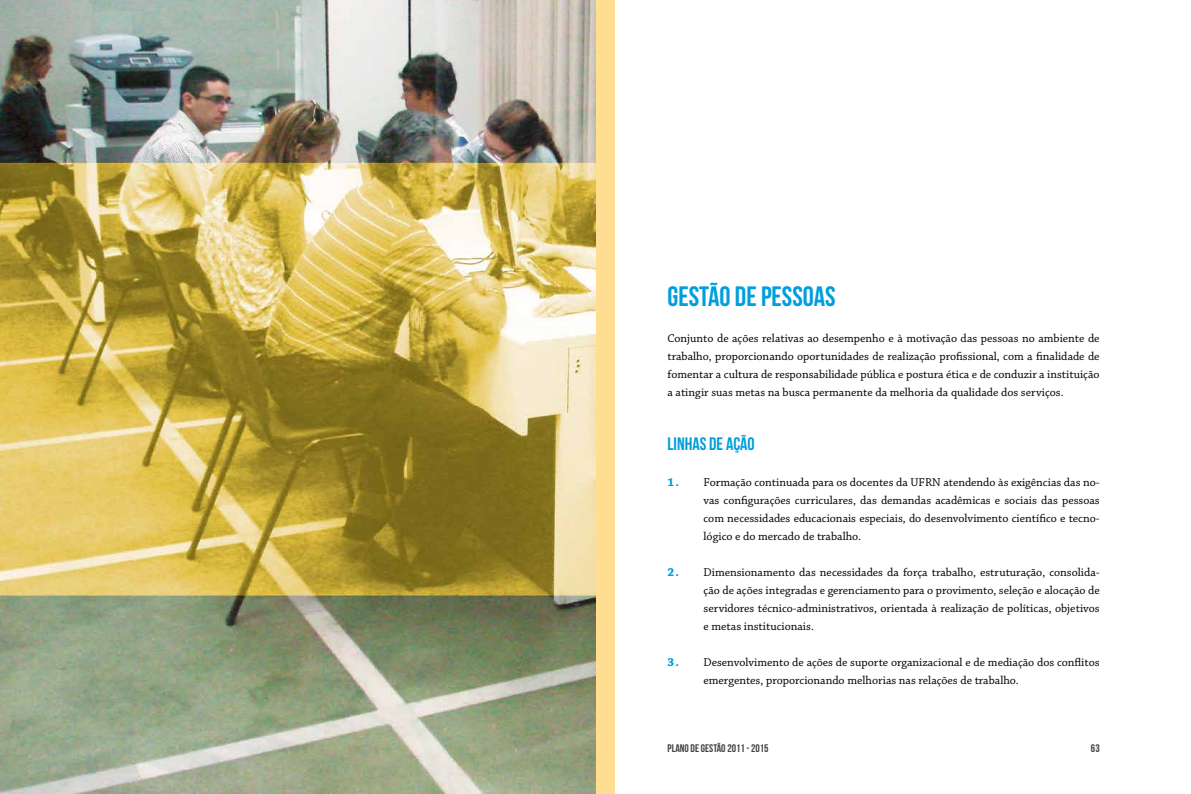
<style>
.page{position:relative;width:1191px;height:794px;background:#fff}
.page>*{position:absolute;margin:0;border:0;box-sizing:border-box;transform-origin:0 0}
.t1{font:28px "Bebas Neue";color:#009edb}
.t2{font:18px "Bebas Neue";color:#009edb}
.t3{font:12px/18px "Chaparral Pro";color:#000;text-align:justify}
.t4{font:11px "Bebas Neue";color:#414042}
.s1{font-weight:700;color:#009edb}
</style>
<div class="page">
<div style="left:595px;top:0;width:20px;height:794px;background:#ffdd91"></div>
<img style="left:0;top:0;width:595px;height:794px">
<h1 class="t1" style="left:667px;top:281px;width:22px">GESTÃO</h1>
<h1 class="t1" style="left:735px;top:281px;width:38px">DE PESSOAS</h1>
<p class="t3" style="left:667px;top:330px;width:433px">Conjunto de ações relativas ao desempenho e à motivação das pessoas no ambiente de trabalho, proporcionando oportunidades de realização profissional, com a finalidade de fomentar a cultura de responsabilidade pública e postura ética e de conduzir a instituição a atingir suas metas na busca permanente da melhoria da qualidade dos serviços.</p>
<h2 class="t2" style="left:667px;top:434px;width:89px">LINHAS DE AÇÃO</h2>
<p class="t3" style="left:703px;top:474px;width:398px;text-indent:-36px"><span class="s1">1.</span> Formação continuada para os docentes da UFRN atendendo às exigências das no&shy;vas configurações curriculares, das demandas acadêmicas e sociais das pessoas com necessidades educacionais especiais, do desenvolvimento científico e tecno&shy;lógico e do mercado de trabalho.</p>
<p class="t3" style="left:703px;top:564px;width:398px;text-indent:-36px"><span class="s1">2.</span> Dimensionamento das necessidades da força trabalho, estruturação, consolida&shy;ção de ações integradas e gerenciamento para o provimento, seleção e alocação de servidores técnico-administrativos, orientada à realização de políticas, objetivos e metas institucionais.</p>
<p class="t3" style="left:703px;top:654px;width:397px;text-indent:-36px"><span class="s1">3.</span> Desenvolvimento de ações de suporte organizacional e de mediação dos conflitos emergentes, proporcionando melhorias nas relações de trabalho.</p>
<p class="t4" style="left:667px;top:742px;width:103px">PLANO DE GESTÃO 2011 - 2015</p>
<p class="t4" style="left:1091px;top:742px;width:10px">63</p>
</div>
